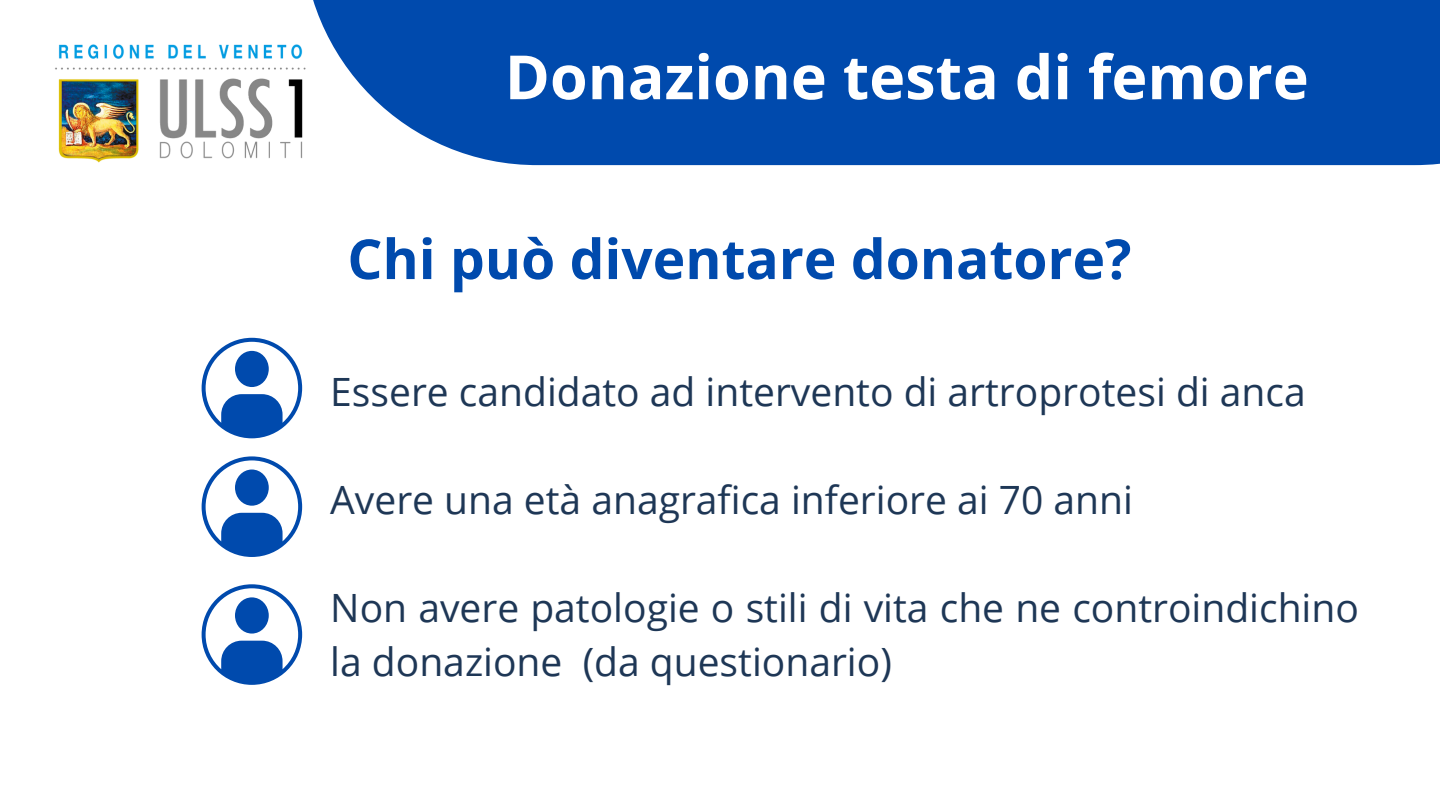
<style>
.page{position:relative;width:1440px;height:810px;background:#fff}
.page>*{position:absolute;margin:0;border:0;box-sizing:border-box;transform-origin:0 0}
.t1{font:700 61px "Open Sans";color:#fff}
.t2{font:700 55.2px "Open Sans";color:#004aad}
.t3{font:39px/54px "Open Sans";color:#1e3756}
</style>
<div class="page">
<img style="left:55px;top:44px;width:247px;height:119px">
<div style="left:302px;top:0;width:1138px;height:166px;background:#004aad"></div>
<svg style="left:202px;top:338px;width:100px;height:100px"></svg>
<svg style="left:202px;top:456px;width:100px;height:101px"></svg>
<svg style="left:202px;top:584px;width:100px;height:101px"></svg>
<p class="t1" style="left:505px;top:34px;width:806px">Donazione testa di femore</p>
<h1 class="t2" style="left:347px;top:220px;width:786px">Chi può diventare donatore?</h1>
<h1 class="t3" style="left:330px;top:364px;width:977px">Essere candidato ad intervento di artroprotesi di anca</h1>
<p class="t3" style="left:330px;top:472px;width:804px">Avere una età anagrafica inferiore ai 70 anni</p>
<p class="t3" style="left:330px;top:580px;width:1030px">Non avere patologie o stili di vita che ne controindichino la donazione (da questionario)</p>
</div>
